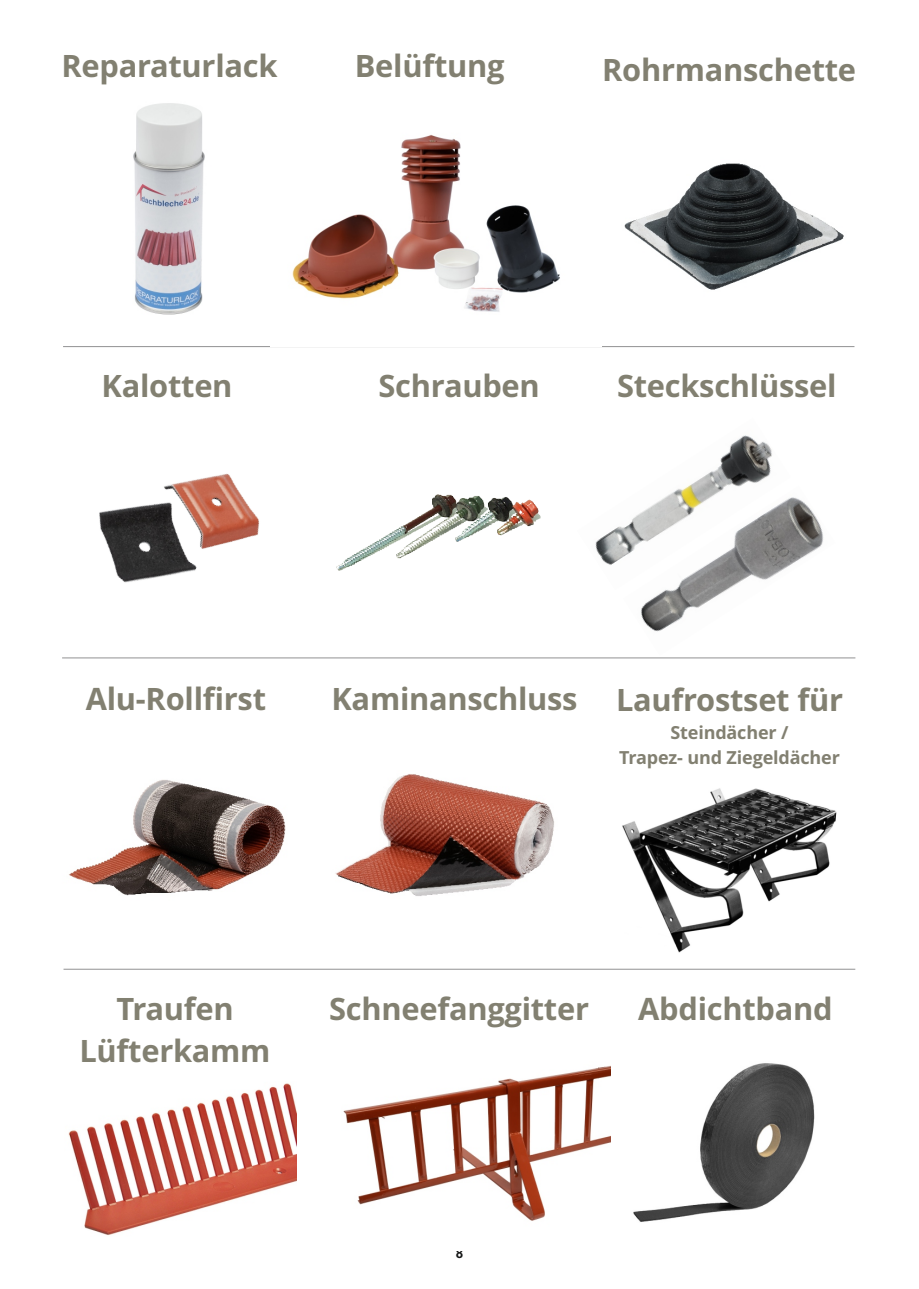
<style>
.page{position:relative;width:919px;height:1289px;background:#fff}
.page>*{position:absolute;margin:0;border:0;box-sizing:border-box;transform-origin:0 0}
.t1{font:700 30.75px/42px "Open Sans";letter-spacing:-.01em;color:#828071;text-align:center}
.t2{font:700 18px/24.5px "Open Sans";letter-spacing:-.01em;color:#828071;text-align:center}
.t3{font:700 13.5px "Arial";color:#151616}
</style>
<div class="page">
<hr style="left:63px;top:968px;width:792px;height:1px;background:#989899">
<img style="left:622px;top:788px;width:215px;height:165px">
<img style="left:68px;top:1083px;width:228px;height:152px">
<img style="left:610px;top:1063px;width:205px;height:159px">
<img style="left:336px;top:494px;width:204px;height:77px">
<hr style="left:62px;top:657px;width:793px;height:1px;background:#989899">
<hr style="left:63px;top:346px;width:791px;height:1px;background:#989899">
<img style="left:133px;top:103px;width:72px;height:212px">
<img style="left:292px;top:135px;width:268px;height:177px">
<img style="left:624px;top:163px;width:220px;height:127px">
<img style="left:99px;top:473px;width:154px;height:110px">
<img style="left:595px;top:435px;width:177px;height:130px">
<img style="left:623px;top:486px;width:201px;height:146px">
<img style="left:69px;top:780px;width:217px;height:116px">
<img style="left:335px;top:774px;width:219px;height:122px">
<img style="left:343px;top:1066px;width:267px;height:155px">
<p class="t1" style="left:61px;top:48px;width:217px">Reparaturlack</p>
<p class="t1" style="left:355px;top:48px;width:151px">Belüftung</p>
<p class="t1" style="left:602px;top:52px;width:255px">Rohrmanschette</p>
<p class="t1" style="left:102px;top:367px;width:132px">Kalotten</p>
<p class="t1" style="left:378px;top:367px;width:163px">Schrauben</p>
<p class="t1" style="left:617px;top:367px;width:221px">Steckschlüssel</p>
<p class="t1" style="left:86px;top:681px;width:182px">Alu-Rollfirst</p>
<p class="t1" style="left:331px;top:681px;width:513px">Kaminanschluss Laufrostset für</p>
<p class="t2" style="left:619px;top:722px;width:222px">Steindächer /<br>Trapez- und Ziegeldächer</p>
<p class="t1" style="left:79px;top:990px;width:192px">Traufen<br>Lüfterkamm</p>
<p class="t1" style="left:329px;top:990px;width:261px">Schneefanggitter</p>
<p class="t1" style="left:638px;top:990px;width:196px">Abdichtband</p>
<p class="t3" style="left:456px;top:1247px;width:9px">8</p>
</div>
